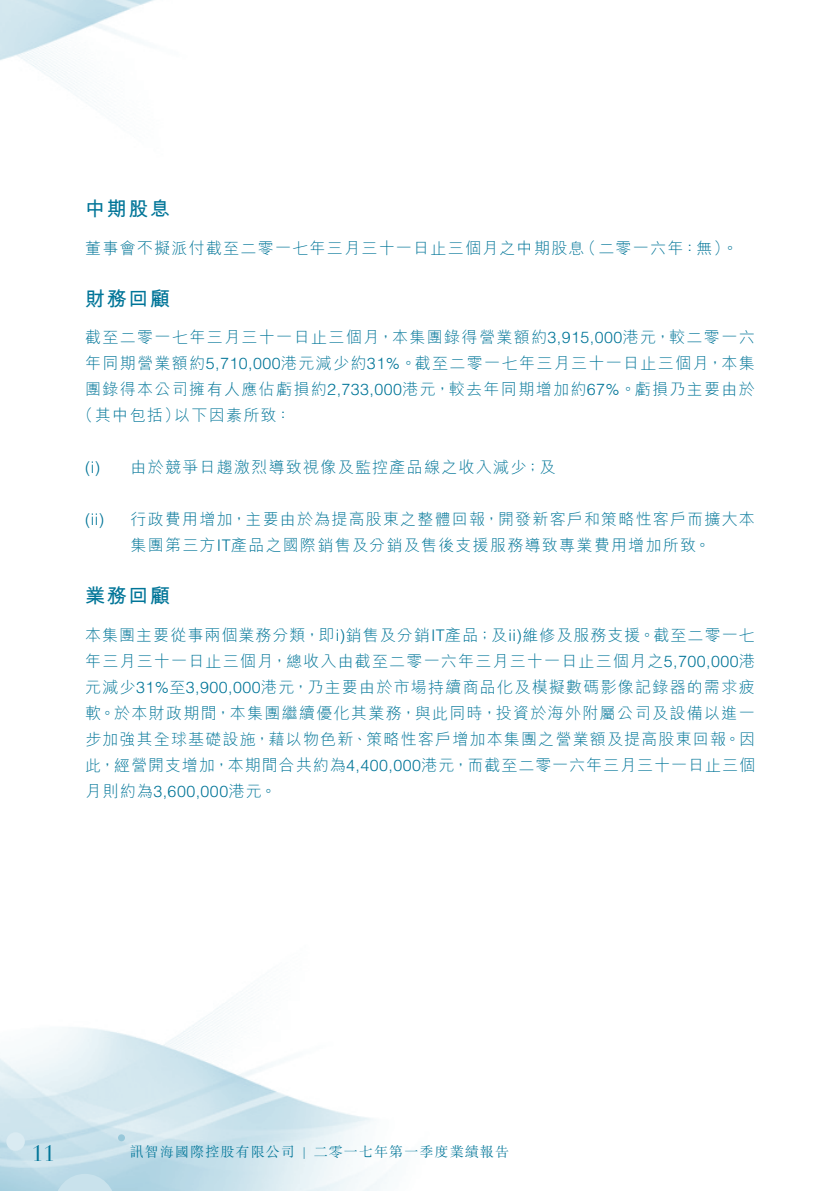
<style>
.page{position:relative;width:840px;height:1191px;background:#fff}
.page>*{position:absolute;margin:0;border:0;box-sizing:border-box;transform-origin:0 0}
.t1{font:22px "Didot LT Std";color:#007598}
.t2{font:700 20px "M Hei HK";letter-spacing:.085em;color:#007598}
.Body_Text{font:300 16px/26px "M Hei HK";letter-spacing:.08em;color:#007598;text-align:justify}
.Body_Text-2{font:300 16px "Helvetica LT Std";color:#007598}
.t3{font:300 14px "M Sung HK";letter-spacing:.08em;color:#007598}
.s1{font-family:"Helvetica LT Std"}
</style>
<div class="page">
<img style="left:0;top:0;width:154px;height:103px">
<div style="left:6px;top:1132px;width:19px;height:18px;background:#daebf2;border-radius:50%"></div>
<svg style="left:55px;top:1173px;width:60px;height:18px"></svg>
<div style="left:118px;top:1134px;width:7px;height:7px;background:#98c8da;border-radius:50%"></div>
<p class="t2" style="left:85px;top:194px;width:86px">中期股息</p>
<p class="Body_Text" style="left:85px;top:235px;width:500px">董事會不擬派付截至二零一七年三月三十一日止三個月之中期股息</p>
<p class="t2" style="left:85px;top:284px;width:86px">財務回顧</p>
<p class="Body_Text" style="left:85px;top:324px;width:670px">截至二零一七年三月三十一日止三個月，本集團錄得營業額約<span class="s1">3,915,000</span>港元，較二零一六</p>
<p class="Body_Text" style="left:85px;top:350px;width:671px">年同期營業額約<span class="s1">5,710,000</span>港元減少約<span class="s1">31%</span>。截至二零一七年三月三十一日止三個月，本集</p>
<p class="Body_Text" style="left:85px;top:376px;width:671px">團錄得本公司擁有人應佔虧損約<span class="s1">2,733,000</span>港元，較去年同期增加約<span class="s1">67%</span>。虧損乃主要由於</p>
<p class="Body_Text" style="left:174px;top:402px;width:118px">以下因素所致：</p>
<p class="Body_Text" style="left:580px;top:235px;width:159px">（二零一六年：無 。(</p>
<p class="Body_Text" style="left:77px;top:402px;width:105px">（其中包括）</p>
<p class="Body_Text" style="left:130px;top:454px;width:426px">由於競爭日趨激烈導致視像及監控產品線之收入減少；及</p>
<p class="Body_Text-2" style="left:85px;top:457px;width:17px">)i(</p>
<p class="Body_Text-2" style="left:85px;top:509px;width:21px">( )i i</p>
<p class="Body_Text" style="left:130px;top:506px;width:625px">行政費用增加，主要由於為提高股東之整體回報，開發新客戶和策略性客戶而擴大本</p>
<p class="Body_Text" style="left:130px;top:532px;width:581px">集團第三方<span class="s1">IT</span>產品之國際銷售及分銷及售後支援服務導致專業費用增加所致。</p>
<p class="t2" style="left:85px;top:581px;width:86px">業務回顧</p>
<p class="Body_Text" style="left:85px;top:621px;width:671px">本集團主要從事兩個業務分類，即<span class="s1">i)</span>銷售及分銷<span class="s1">IT</span>產品；及<span class="s1">ii)</span>維修及服務支援。截至二零一七年三月三十一日止三個月，總收入由截至二零一六年三月三十一日止三個月之<span class="s1">5,700,000</span>港元減少<span class="s1">31%</span>至<span class="s1">3,900,000</span>港元，乃主要由於市場持續商品化及模擬數碼影像記錄器的需求疲軟。於本財政期間，本集團繼續優化其業務，與此同時，投資於海外附屬公司及設備以進一步加強其全球基礎設施，藉以物色新、策略性客戶增加本集團之營業額及提高股東回報。因此，經營開支增加，本期間合共約為<span class="s1">4,400,000</span>港元，而截至二零一六年三月三十一日止三個月則約為<span class="s1">3,600,000</span>港元。</p>
<h1 class="t1" style="left:32px;top:1139px;width:24px">11</h1>
<p class="t3" style="left:130px;top:1142px;width:380px">訊智海國際控股有限公司 | 二零一七年第一季度業績報告</p>
</div>
